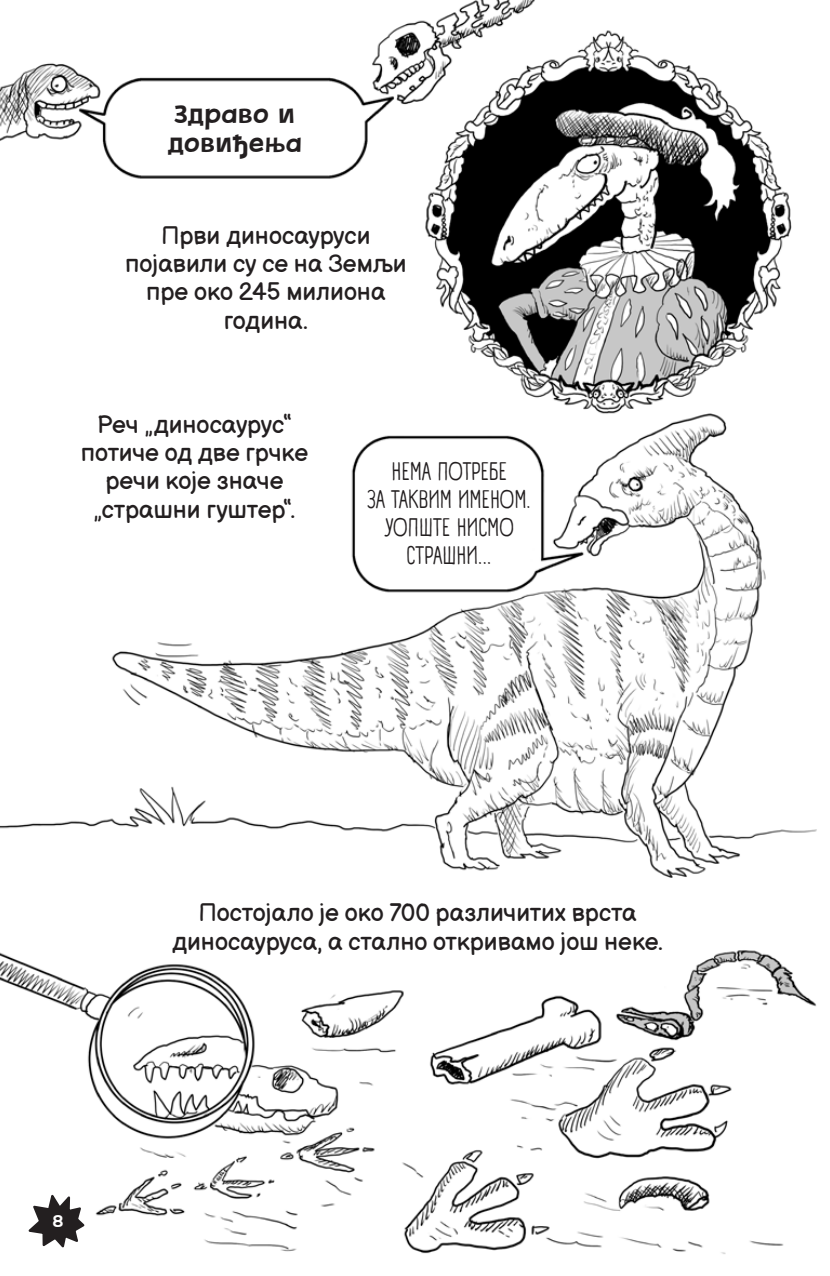
<style>
.page{position:relative;width:830px;height:1276px;background:#fff}
.page>*{position:absolute;margin:0;border:0;box-sizing:border-box;transform-origin:0 0}
.t1{font:27px/28.3px "MEXE";letter-spacing:.04em;color:#231f20}
.t2{font:24.75px/28.3px "Balsamiq Sans";color:#231f20;text-align:center}
.t3{font:24.75px/28.1px "Panforte Pro";letter-spacing:.005em;color:#231f20;text-align:center;scale:.9 1}
.t4{font:18.22px "MEXE";color:#fff;scale:1.11 1}
</style>
<div class="page">
<img style="left:0;top:0;width:817px;height:1254px">
<svg style="left:25px;top:1190px;width:62px;height:61px"></svg>
<p class="t1" style="left:168px;top:100px;width:135px">Здраво и довиђења</p>
<p class="t2" style="left:125px;top:220px;width:283px">Први диносауруси појавили су се на Земљи пре око 245 милиона година.</p>
<p class="t2" style="left:81px;top:409px;width:229px">Реч „диносаурус“ потиче од две грчке речи које значе „страшни гуштер“.</p>
<p class="t3" style="left:367px;top:458px;width:184px">НЕМА ПОТРЕБЕ<br>ЗА ТАКВИМ ИМЕНОМ.<br>УОПШТЕ НИСМО<br>СТРАШНИ...</p>
<p class="t4" style="left:53px;top:1210px;width:11px">8</p>
<p class="t2" style="left:172px;top:897px;width:492px">Постојало је око 700 различитих врста диносауруса, а стално откривамо још неке.</p>
</div>
